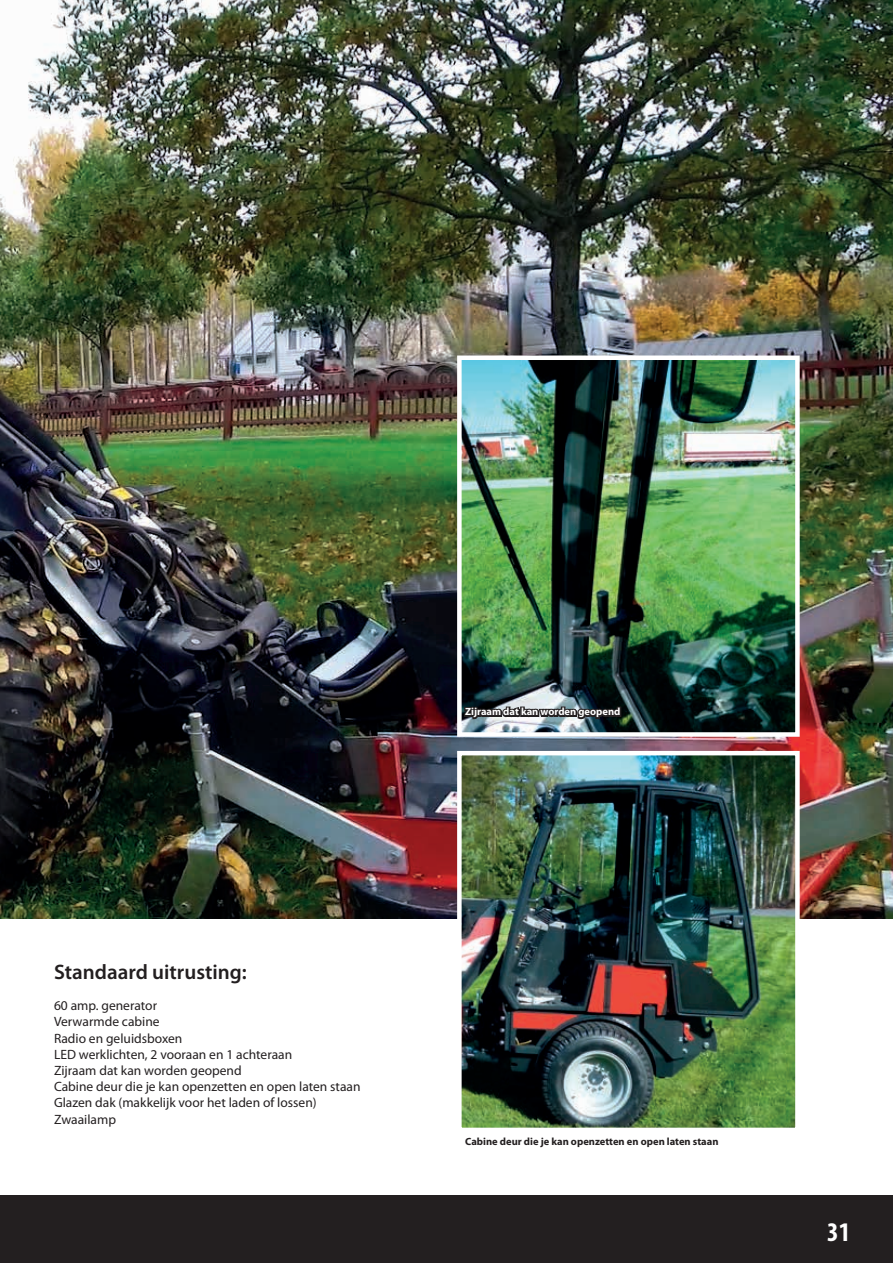
<style>
.page{position:relative;width:893px;height:1263px;background:#fff}
.page>*{position:absolute;margin:0;border:0;box-sizing:border-box;transform-origin:0 0}
.t1{font:700 condensed 27px "Myriad Pro";color:#fff}
.t2{font:600 21px "Myriad Pro";color:#231f20}
.t3{font:13.5px/16.2px "Myriad Pro";color:#231f20}
.t4{font:700 10.5px "Myriad Pro";color:#231f20}
.t5{font:700 10.5px "Myriad Pro";color:#fff}
</style>
<div class="page">
<div style="left:0;top:1196px;width:893px;height:67px;background:#231f20"></div>
<img style="left:0;top:0;width:893px;height:918px">
<img style="left:462px;top:360px;width:333px;height:372px">
<div style="left:457px;top:355px;width:343px;height:382px;border:4px solid #fff"></div>
<img style="left:462px;top:756px;width:333px;height:371px">
<div style="left:457px;top:751px;width:343px;height:381px;border:4px solid #fff"></div>
<img style="left:462px;top:671px;width:161px;height:85px">
<h2 class="t2" style="left:54px;top:959px;width:194px">Standaard uitrusting:</h2>
<p class="t3" style="left:54px;top:997px;width:308px">60 amp. generator<br>Verwarmde cabine<br>Radio en geluidsboxen<br>LED werklichten, 2 vooraan en 1 achteraan<br>Zijraam dat kan worden geopend<br>Cabine deur die je kan openzetten en open laten staan<br>Glazen dak (makkelijk voor het laden of lossen)<br>Zwaailamp</p>
<p class="t5" style="left:465px;top:705px;width:157px">Zijraam dat kan worden geopend</p>
<p class="t4" style="left:465px;top:1134px;width:255px">Cabine deur die je kan openzetten en open laten staan</p>
<h1 class="t1" style="left:827px;top:1215px;width:25px">31</h1>
</div>
